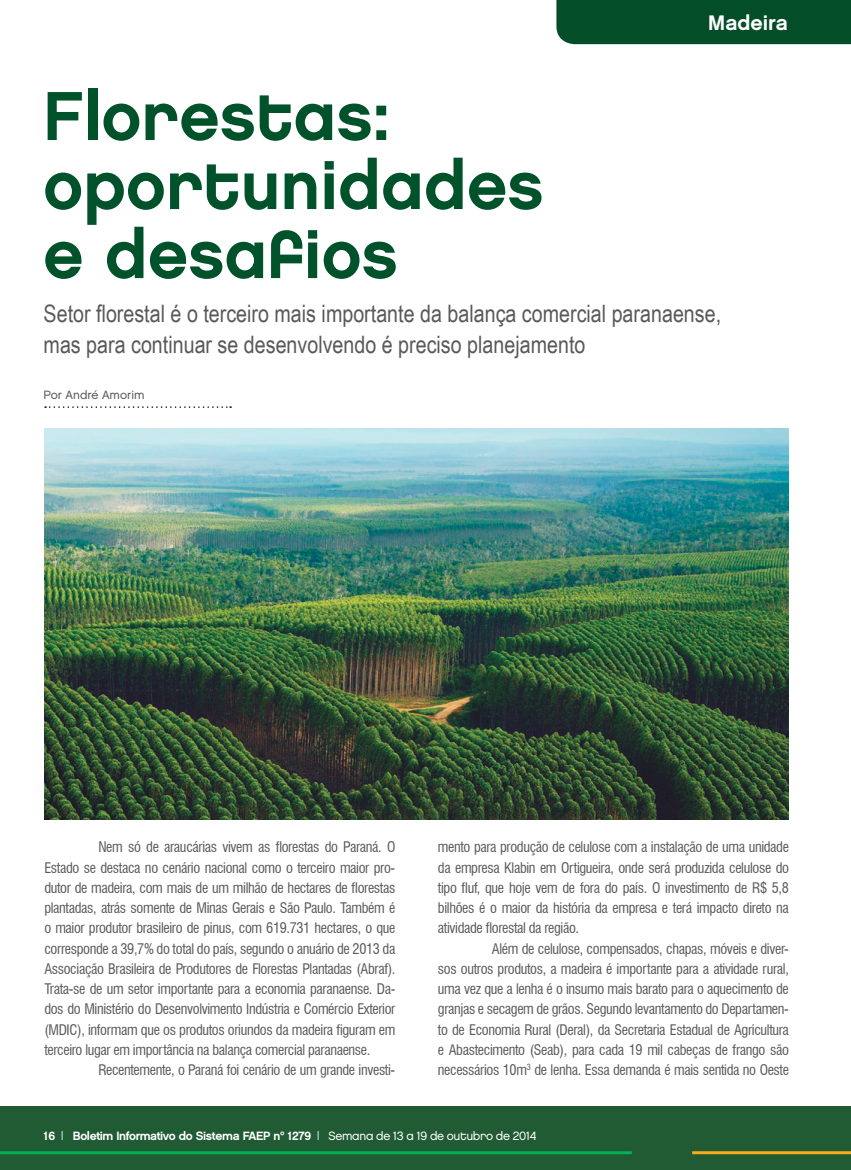
<style>
.page{position:relative;width:851px;height:1170px;background:#fff}
.page>*{position:absolute;margin:0;border:0;box-sizing:border-box;transform-origin:0 0}
.t1{font:69px/69px "Chalet New York Nineteen Eighty";color:#00522a}
.t2{font:24px/30px "Arial Narrow";color:#58595b}
.t3{font:21px "Chalet New York Nineteen Sixty";color:#fff}
.t4{font:condensed 14.25px/20.2px "Swiss 721 BT";letter-spacing:-.025em;color:#58595b;text-align:justify}
.t5{font:12px "Chalet New York Nineteen Sixty";letter-spacing:-.03em;color:#fff}
.t6{font:12px "Chalet London Nineteen Sixty";color:#58595b}
.s1{font-family:"Chalet London Nineteen Eighty"}
</style>
<div class="page">
<div style="left:0;top:1106px;width:850px;height:63px;background:#205b34"></div>
<hr style="left:0;top:1151px;width:631px;height:3px;background:#00b055">
<hr style="left:692px;top:1151px;width:158px;height:3px;background:#fbac18">
<div style="left:556px;top:0;width:294px;height:44px;background:#044d29"></div>
<svg style="left:45px;top:406px;width:186px;height:2px"></svg>
<img style="left:44px;top:428px;width:744px;height:391px">
<h3 class="t3" style="left:708px;top:10px;width:81px">Madeira</h3>
<h1 class="t1" style="left:43px;top:81px;width:502px">Florestas: oportunidades e desafios</h1>
<h2 class="t2" style="left:44px;top:298px;width:679px">Setor florestal é o terceiro mais importante da balança comercial paranaense, mas para continuar se desenvolvendo é preciso planejamento</h2>
<p class="t6" style="left:44px;top:387px;width:102px">Por André Amorim</p>
<p class="t4" style="left:44px;top:836px;width:352px;text-indent:54px">Nem só de araucárias vivem as florestas do Paraná. O Estado se destaca no cenário nacional como o terceiro maior pro&shy;dutor de madeira, com mais de um milhão de hectares de florestas plantadas, atrás somente de Minas Gerais e São Paulo. Também é o maior produtor brasileiro de pinus, com 619.731 hectares, o que corresponde a 39,7% do total do país, segundo o anuário de 2013 da Associação Brasileira de Produtores de Florestas Plantadas (Abraf).<br>Trata-se de um setor importante para a economia paranaense. Da&shy;dos do Ministério do Desenvolvimento Indústria e Comércio Exterior (MDIC), informam que os produtos oriundos da madeira figuram em terceiro lugar em importância na balança comercial paranaense.</p>
<p class="t4" style="left:98px;top:1059px;width:298px">Recentemente, o Paraná foi cenário de um grande investi-</p>
<p class="t4" style="left:438px;top:836px;width:352px">mento para produção de celulose com a instalação de uma unidade da empresa Klabin em Ortigueira, onde será produzida celulose do tipo fluf, que hoje vem de fora do país. O investimento de R$ 5,8 bilhões é o maior da história da empresa e terá impacto direto na atividade florestal da região.</p>
<p class="t4" style="left:438px;top:938px;width:352px;text-indent:54px">Além de celulose, compensados, chapas, móveis e diver&shy;sos outros produtos, a madeira é importante para a atividade rural, uma vez que a lenha é o insumo mais barato para o aquecimento de granjas e secagem de grãos. Segundo levantamento do Departamen&shy;to de Economia Rural (Deral), da Secretaria Estadual de Agricultura e Abastecimento (Seab), para cada 19 mil cabeças de frango são necessários 10m<sup>3</sup> de lenha. Essa demanda é mais sentida no Oeste</p>
<p class="t5" style="left:43px;top:1128px;width:494px">16 | Boletim Informativo do Sistema FAEP nº 1279 | <span class="s1">Semana de 13 a 19 de outubro de 2014</span></p>
</div>
